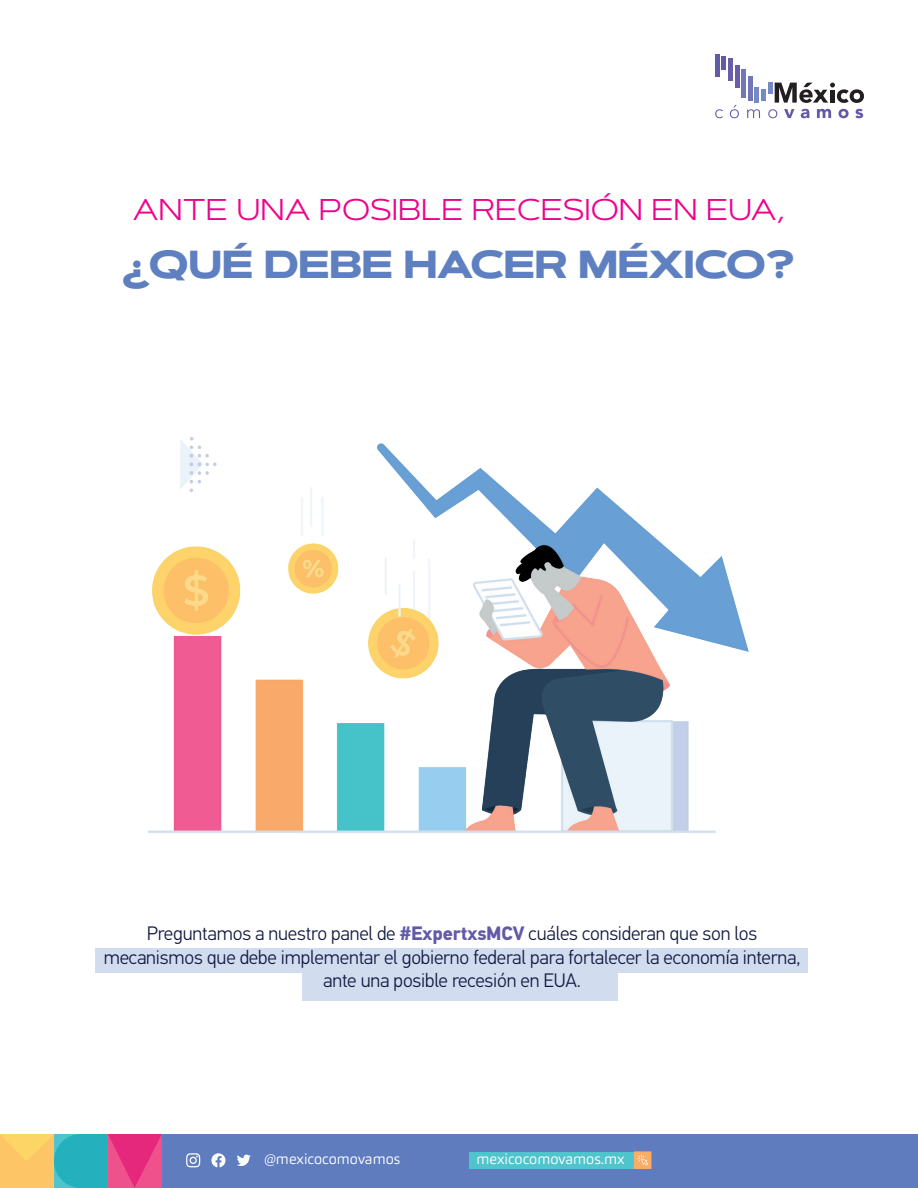
<style>
.page{position:relative;width:918px;height:1188px;background:#fff}
.page>*{position:absolute;margin:0;border:0;box-sizing:border-box;transform-origin:0 0}
.t1{font:800 39px "Artegra Sans Extended";color:#5e7fc0}
.t2{font:30px "Artegra Sans Extended";color:#ed028c}
.t3{font:300 19.5px/23.4px "PF Din Text Pro";letter-spacing:-.01em;color:#111940;text-align:center}
.t4{font:300 14.85px "Carnas";color:#fff}
.s1{font-weight:700;color:#625aa7}
</style>
<div class="page">
<div style="left:0;top:1134px;width:918px;height:54px;background:#5e7cbe"></div>
<div style="left:470px;top:1152px;width:181px;height:16px;background:#50c4cc"></div>
<svg style="left:186px;top:1153px;width:14px;height:15px"></svg>
<svg style="left:211px;top:1153px;width:15px;height:14px"></svg>
<svg style="left:237px;top:1154px;width:14px;height:12px"></svg>
<svg style="left:0;top:1134px;width:162px;height:54px;background:#b0928d"></svg>
<div style="left:635px;top:1152px;width:16px;height:16px;background:#faad65"></div>
<div style="left:634px;top:1151px;width:17px;height:18px;border:2px solid #faad65"></div>
<svg style="left:637px;top:1155px;width:11px;height:11px"></svg>
<img style="left:148px;top:437px;width:601px;height:396px">
<div style="left:95px;top:949px;width:713px;height:24px;background:#d1dcef"></div>
<div style="left:303px;top:973px;width:315px;height:28px;background:#d1dcef"></div>
<svg style="left:715px;top:109px;width:8px;height:9px"></svg>
<svg style="left:730px;top:105px;width:9px;height:13px"></svg>
<svg style="left:747px;top:109px;width:13px;height:9px"></svg>
<svg style="left:768px;top:109px;width:9px;height:9px"></svg>
<svg style="left:784px;top:109px;width:10px;height:9px"></svg>
<svg style="left:801px;top:109px;width:8px;height:9px"></svg>
<svg style="left:817px;top:109px;width:14px;height:9px"></svg>
<svg style="left:839px;top:109px;width:10px;height:9px"></svg>
<svg style="left:855px;top:109px;width:8px;height:9px"></svg>
<svg style="left:775px;top:83px;width:89px;height:20px"></svg>
<hr style="left:722px;top:56px;width:4px;height:13px;background:#625aa7">
<hr style="left:735px;top:65px;width:4px;height:22px;background:#695ca8">
<div style="left:748px;top:76px;width:5px;height:24px;background:#7076b8"></div>
<div style="left:761px;top:89px;width:5px;height:11px;background:#7489c5"></div>
<div style="left:728px;top:58px;width:5px;height:23px;background:#695ca8"></div>
<div style="left:741px;top:69px;width:5px;height:29px;background:#7076b8"></div>
<hr style="left:755px;top:87px;width:4px;height:16px;background:#7489c5">
<hr style="left:768px;top:83px;width:4px;height:11px;background:#7489c5">
<hr style="left:715px;top:54px;width:4px;height:22px;background:#625aa7">
<h2 class="t2" style="left:133px;top:189px;width:654px">ANTE UNA POSIBLE RECESIÓN EN EUA,</h2>
<h1 class="t1" style="left:124px;top:235px;width:672px">¿QUÉ DEBE HACER MÉXICO?</h1>
<p class="t3" style="left:104px;top:922px;width:698px">Preguntamos a nuestro panel de <span class="s1">#ExpertxsMCV</span> cuáles consideran que son los mecanismos que debe implementar el gobierno federal para fortalecer la economía interna, ante una posible recesión en EUA.</p>
<p class="t4" style="left:264px;top:1149px;width:138px">@mexicocomovamos</p>
<p class="t4" style="left:476px;top:1149px;width:150px">mexicocomovamos.mx</p>
</div>
